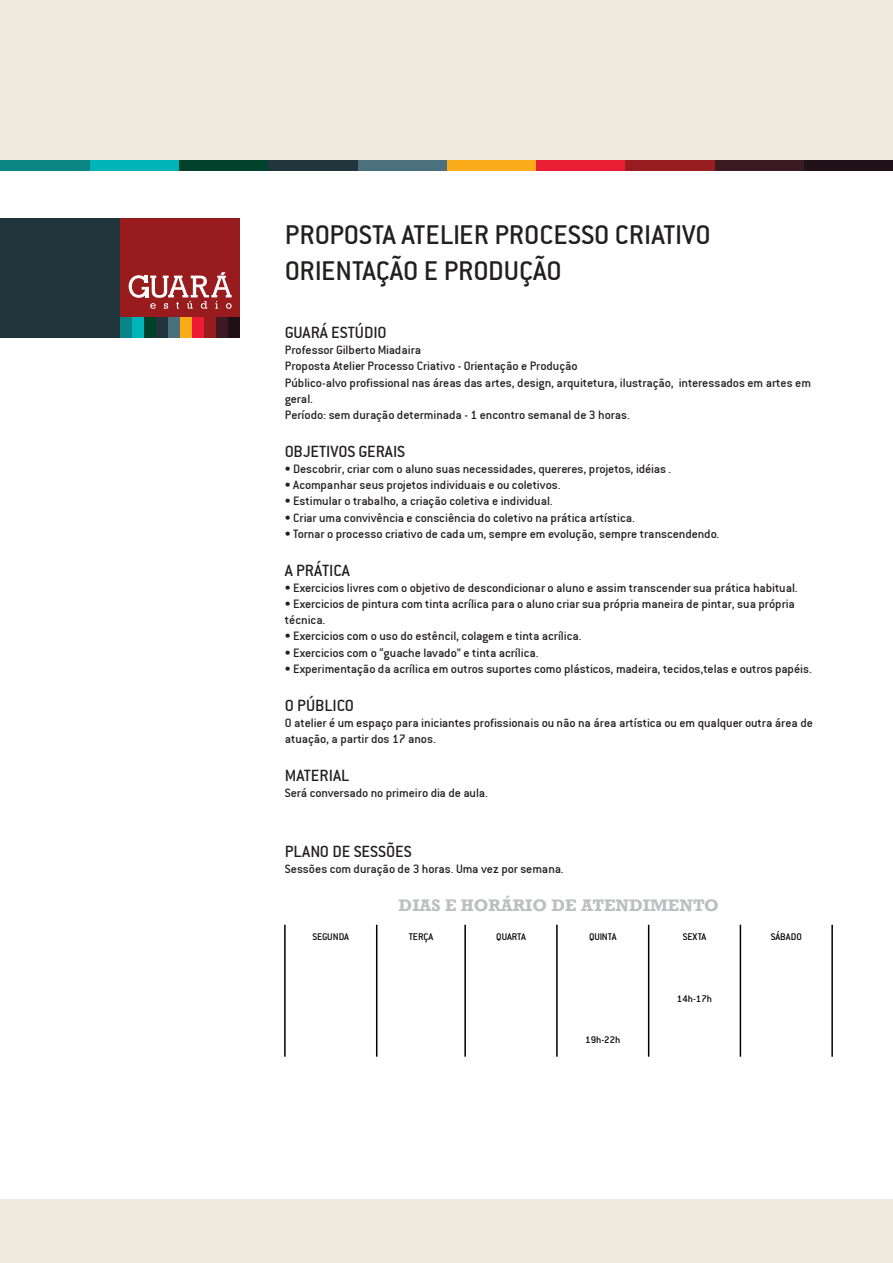
<style>
.page{position:relative;width:893px;height:1263px;background:#fff}
.page>*{position:absolute;margin:0;border:0;box-sizing:border-box;transform-origin:0 0}
.t1{font:30px/36px "Conduit ITC";color:#231f20}
.t2{font:18px "Conduit ITC";color:#231f20}
.t3{font:700 17.1px "Rockwell";color:#bdbec0}
.t4{font:13.5px/16.2px "Conduit ITC";color:#231f20}
.t5{font:10.65px "Conduit ITC";color:#010101}
</style>
<div class="page">
<div style="left:0;top:218px;width:120px;height:120px;background:#21353d"></div>
<div style="left:0;top:0;width:893px;height:160px;background:#eeebde"></div>
<div style="left:0;top:1199px;width:893px;height:64px;background:#eeebde"></div>
<div style="left:120px;top:218px;width:120px;height:120px;background:#981b1e"></div>
<div style="left:228px;top:318px;width:12px;height:20px;background:#200f17"></div>
<div style="left:216px;top:318px;width:12px;height:20px;background:#3d1921"></div>
<div style="left:192px;top:318px;width:12px;height:20px;background:#ed1b33"></div>
<div style="left:180px;top:318px;width:12px;height:20px;background:#fbab18"></div>
<div style="left:168px;top:318px;width:12px;height:20px;background:#4a707d"></div>
<div style="left:156px;top:318px;width:12px;height:20px;background:#22343c"></div>
<div style="left:144px;top:318px;width:12px;height:20px;background:#00412b"></div>
<div style="left:132px;top:318px;width:12px;height:20px;background:#00b4ba"></div>
<div style="left:120px;top:318px;width:12px;height:20px;background:#0a8585"></div>
<svg style="left:129px;top:272px;width:103px;height:37px"></svg>
<hr style="left:556px;top:925px;width:2px;height:132px;background:#010101">
<hr style="left:648px;top:925px;width:1px;height:132px;background:#010101">
<hr style="left:831px;top:925px;width:2px;height:132px;background:#010101">
<hr style="left:284px;top:925px;width:2px;height:132px;background:#010101">
<hr style="left:740px;top:925px;width:1px;height:132px;background:#010101">
<hr style="left:464px;top:925px;width:2px;height:132px;background:#010101">
<hr style="left:376px;top:925px;width:1px;height:132px;background:#010101">
<div style="left:804px;top:160px;width:89px;height:10px;background:#211118"></div>
<div style="left:714px;top:160px;width:90px;height:10px;background:#3c1a21"></div>
<div style="left:625px;top:160px;width:89px;height:10px;background:#971d20"></div>
<div style="left:536px;top:160px;width:89px;height:10px;background:#eb1f34"></div>
<div style="left:446px;top:160px;width:90px;height:10px;background:#faac1b"></div>
<div style="left:357px;top:160px;width:89px;height:10px;background:#4b717e"></div>
<div style="left:268px;top:160px;width:89px;height:10px;background:#21353d"></div>
<div style="left:179px;top:160px;width:89px;height:10px;background:#02412c"></div>
<div style="left:89px;top:160px;width:90px;height:10px;background:#00b3b9"></div>
<div style="left:0;top:160px;width:89px;height:10px;background:#0c8585"></div>
<h1 class="t1" style="left:285px;top:217px;width:427px">PROPOSTA ATELIER PROCESSO CRIATIVO<br>ORIENTAÇÃO E PRODUÇÃO</h1>
<h2 class="t2" style="left:285px;top:322px;width:103px">GUARÁ ESTÚDIO</h2>
<p class="t4" style="left:285px;top:342px;width:528px">Professor Gilberto Miadaira<br>Proposta Atelier Processo Criativo - Orientação e Produção<br>Público-alvo profissional nas áreas das artes, design, arquitetura, ilustração, interessados em artes em geral.<br>Período: sem duração determinada - 1 encontro semanal de 3 horas.</p>
<h2 class="t2" style="left:285px;top:441px;width:122px">OBJETIVOS GERAIS</h2>
<p class="t4" style="left:285px;top:461px;width:388px">• Descobrir, criar com o aluno suas necessidades, quereres, projetos, idéias .</p>
<p class="t4" style="left:285px;top:477px;width:277px">• Acompanhar seus projetos individuais e ou coletivos.</p>
<p class="t4" style="left:285px;top:493px;width:269px">• Estimular o trabalho, a criação coletiva e individual.</p>
<p class="t4" style="left:285px;top:509px;width:352px">• Criar uma convivência e consciência do coletivo na prática artística.</p>
<p class="t4" style="left:285px;top:525px;width:436px">• Tornar o processo criativo de cada um, sempre em evolução, sempre transcendendo.</p>
<h2 class="t2" style="left:285px;top:560px;width:67px">A PRÁTICA</h2>
<p class="t4" style="left:285px;top:579px;width:514px">• Exercicios livres com o objetivo de descondicionar o aluno e assim transcender sua prática habitual.</p>
<p class="t4" style="left:285px;top:596px;width:511px">• Exercicios de pintura com tinta acrílica para o aluno criar sua própria maneira de pintar, sua própria técnica.</p>
<p class="t4" style="left:285px;top:628px;width:298px">• Exercicios com o uso do estêncil, colagem e tinta acrílica.</p>
<p class="t4" style="left:285px;top:644px;width:255px">• Exercicios com o “guache lavado” e tinta acrílica.</p>
<p class="t4" style="left:285px;top:660px;width:529px">• Experimentação da acrílica em outros suportes como plásticos, madeira, tecidos,telas e outros papéis.</p>
<h2 class="t2" style="left:285px;top:695px;width:71px">O PÚBLICO</h2>
<p class="t4" style="left:285px;top:714px;width:530px">O atelier é um espaço para iniciantes profissionais ou não na área artística ou em qualquer outra área de atuação, a partir dos 17 anos.</p>
<h2 class="t2" style="left:285px;top:765px;width:66px">MATERIAL</h2>
<p class="t4" style="left:285px;top:785px;width:205px">Será conversado no primeiro dia de aula.</p>
<h2 class="t2" style="left:285px;top:841px;width:128px">PLANO DE SESSÕES</h2>
<p class="t4" style="left:285px;top:861px;width:281px">Sessões com duração de 3 horas. Uma vez por semana.</p>
<p class="t3" style="left:399px;top:895px;width:322px">DIAS E HORÁRIO DE ATENDIMENTO</p>
<p class="t5" style="left:409px;top:930px;width:26px">TERÇA</p>
<p class="t5" style="left:313px;top:930px;width:38px">SEGUNDA</p>
<p class="t5" style="left:496px;top:930px;width:31px">QUARTA</p>
<p class="t5" style="left:589px;top:930px;width:29px">QUINTA</p>
<p class="t5" style="left:683px;top:930px;width:25px">SEXTA</p>
<p class="t5" style="left:771px;top:930px;width:33px">SÁBADO</p>
<p class="t5" style="left:585px;top:1034px;width:37px">19h-22h</p>
<p class="t5" style="left:677px;top:993px;width:37px">14h-17h</p>
</div>
